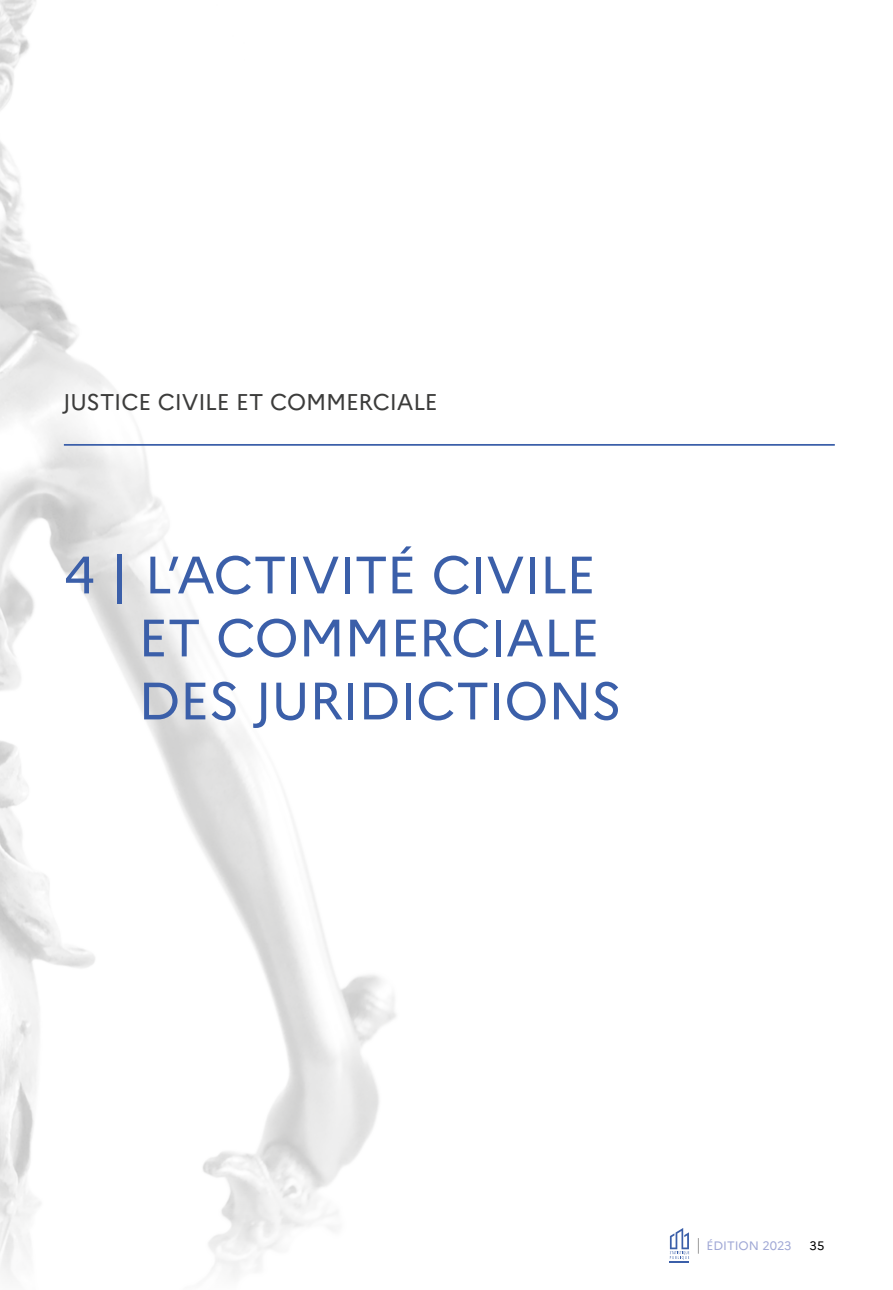
<style>
.page{position:relative;width:893px;height:1290px;background:#fff}
.page>*{position:absolute;margin:0;border:0;box-sizing:border-box;transform-origin:0 0}
.t1{font:52.5px/63px "Marianne";letter-spacing:-.015em;color:#3b5fa9}
.t2{font:22.75px "Marianne";letter-spacing:-.01em;color:#3c3c3b}
.t3{font:12.25px "Marianne";color:#a1a9d6}
.t4{font:12.25px "Marianne";color:#000}
</style>
<div class="page">
<svg style="left:698px;top:1238px;width:1px;height:15px"></svg>
<svg style="left:670px;top:1228px;width:19px;height:35px"></svg>
<img style="left:0;top:0;width:396px;height:1277px">
<hr style="left:64px;top:444px;width:771px;height:2px;background:#3b5fa9">
<p class="t2" style="left:63px;top:388px;width:376px">JUSTICE CIVILE ET COMMERCIALE</p>
<p class="t1" style="left:138px;top:543px;width:485px;text-indent:-74px">4 | L’ACTIVITÉ CIVILE<br>ET COMMERCIALE<br>DES JURIDICTIONS</p>
<p class="t3" style="left:706px;top:1238px;width:86px">ÉDITION 2023</p>
<p class="t4" style="left:809px;top:1238px;width:17px">35</p>
</div>
